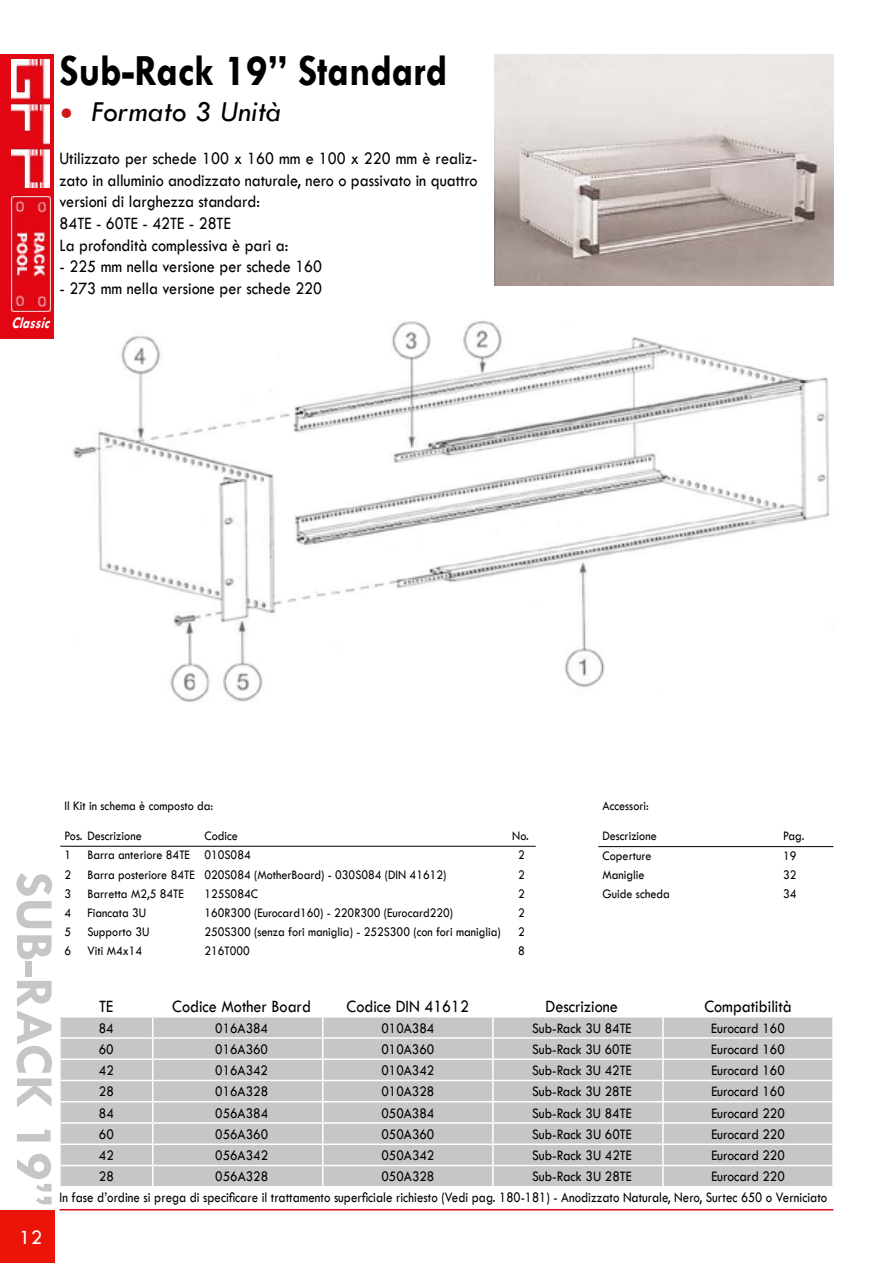
<style>
.page{position:relative;width:893px;height:1263px;background:#fff}
.page>*{position:absolute;margin:0;border:0;box-sizing:border-box;transform-origin:0 0}
.t1{font:700 54px "Tw Cen";color:#c6c6c6}
.t2{font:700 45px "Tw Cen";color:#000;scale:.9 1}
.t3{font:italic 30px "Tw Cen";color:#000}
.t4{font:21px "Tw Cen";color:#fff}
.t5{font:18px/21.6px "Tw Cen";color:#000;scale:.9 1}
.t6{font:italic 700 16.5px "Tw Cen";color:#fff;scale:.8 1}
.t7{font:15px/21.1px "Tw Cen";color:#000;scale:.9 1}
.t8{font:13.5px "Tw Cen";color:#000;scale:.9 1}
.s1{font-family:"Minion Pro";font-style:normal;font-size:36px;color:#cd171a}
</style>
<div class="page">
<div style="left:0;top:1210px;width:54px;height:53px;background:#ec1409"></div>
<hr style="left:60px;top:1209px;width:773px;height:1px;background:#e30613">
<div style="left:0;top:54px;width:53px;height:285px;background:#e30613"></div>
<img style="left:11px;top:60px;width:39px;height:128px">
<img style="left:11px;top:197px;width:40px;height:115px">
<svg style="left:60px;top:1017px;width:773px;height:169px;background:#cacaca"></svg>
<hr style="left:59px;top:1145px;width:2px;height:20px;background:#fff">
<hr style="left:832px;top:1145px;width:2px;height:20px;background:#fff">
<hr style="left:59px;top:1166px;width:2px;height:20px;background:#fff">
<hr style="left:832px;top:1166px;width:2px;height:20px;background:#fff">
<img style="left:495px;top:54px;width:338px;height:232px">
<img style="left:73px;top:320px;width:757px;height:383px">
<hr style="left:60px;top:846px;width:476px;height:1px;background:#000">
<hr style="left:598px;top:846px;width:235px;height:1px;background:#000">
<p class="t6" style="left:11px;top:313px;width:56px">Classic</p>
<h2 class="t2" style="left:60px;top:44px;width:433px">Sub-Rack 19” Standard</h2>
<h3 class="t3" style="left:60px;top:94px;width:223px"><span class="s1">•</span> Formato 3 Unità</h3>
<p class="t5" style="left:60px;top:148px;width:466px">Utilizzato per schede 100 x 160 mm e 100 x 220 mm è realiz&shy;zato in alluminio anodizzato naturale, nero o passivato in quattro versioni di larghezza standard:<br>84TE - 60TE - 42TE - 28TE<br>La profondità complessiva è pari a:</p>
<p class="t5" style="left:60px;top:256px;width:293px">- 225 mm nella versione per schede 160</p>
<p class="t5" style="left:60px;top:277px;width:293px">- 273 mm nella versione per schede 220</p>
<h1 class="t1" style="left:66px;top:872px;width:336px;rotate:90deg">SUB-RACK 19”</h1>
<h3 class="t4" style="left:19px;top:1225px;width:25px">12</h3>
<p class="t8" style="left:64px;top:798px;width:167px">Il Kit in schema è composto da:</p>
<p class="t8" style="left:64px;top:828px;width:87px">Pos. Descrizione</p>
<p class="t8" style="left:204px;top:828px;width:39px">Codice</p>
<p class="t8" style="left:512px;top:828px;width:20px">No.</p>
<p class="t8" style="left:64px;top:847px;width:208px">1 Barra anteriore 84TE 010S084</p>
<p class="t8" style="left:518px;top:847px;width:9px">2</p>
<p class="t8" style="left:64px;top:866px;width:426px">2 Barra posteriore 84TE 020S084 (MotherBoard) - 030S084 (DIN 41612)</p>
<p class="t8" style="left:518px;top:866px;width:9px">2</p>
<p class="t8" style="left:64px;top:885px;width:134px">3 Barretta M2,5 84TE</p>
<p class="t8" style="left:204px;top:885px;width:61px">125S084C</p>
<p class="t8" style="left:518px;top:885px;width:9px">2</p>
<p class="t8" style="left:64px;top:904px;width:92px">4 Fiancata 3U</p>
<p class="t8" style="left:204px;top:904px;width:278px">160R300 (Eurocard160) - 220R300 (Eurocard220)</p>
<p class="t8" style="left:518px;top:904px;width:9px">2</p>
<p class="t8" style="left:64px;top:923px;width:96px">5 Supporto 3U</p>
<p class="t8" style="left:204px;top:923px;width:331px">250S300 (senza fori maniglia) - 252S300 (con fori maniglia)</p>
<p class="t8" style="left:518px;top:923px;width:9px">2</p>
<p class="t8" style="left:64px;top:943px;width:88px">6 Viti M4x14</p>
<p class="t8" style="left:204px;top:943px;width:52px">216T000</p>
<p class="t8" style="left:518px;top:943px;width:9px">8</p>
<p class="t8" style="left:602px;top:798px;width:53px">Accessori:</p>
<p class="t8" style="left:602px;top:828px;width:62px">Descrizione</p>
<p class="t8" style="left:783px;top:828px;width:25px">Pag.</p>
<p class="t8" style="left:602px;top:847px;width:56px">Coperture</p>
<p class="t8" style="left:783px;top:847px;width:16px">19</p>
<p class="t8" style="left:602px;top:866px;width:48px">Maniglie</p>
<p class="t8" style="left:783px;top:866px;width:16px">32</p>
<p class="t8" style="left:602px;top:885px;width:77px">Guide scheda</p>
<p class="t8" style="left:783px;top:885px;width:16px">34</p>
<p class="t5" style="left:99px;top:996px;width:17px">TE</p>
<p class="t5" style="left:172px;top:996px;width:156px">Codice Mother Board</p>
<p class="t5" style="left:347px;top:996px;width:138px">Codice DIN 41612</p>
<p class="t5" style="left:546px;top:996px;width:82px">Descrizione</p>
<p class="t5" style="left:704px;top:996px;width:99px">Compatibilità</p>
<p class="t7" style="left:99px;top:1017px;width:18px">84</p>
<p class="t7" style="left:215px;top:1017px;width:60px">016A384</p>
<p class="t7" style="left:381px;top:1017px;width:60px">010A384</p>
<p class="t7" style="left:532px;top:1017px;width:112px">Sub-Rack 3U 84TE</p>
<p class="t7" style="left:711px;top:1017px;width:83px">Eurocard 160</p>
<p class="t7" style="left:99px;top:1038px;width:18px">60</p>
<p class="t7" style="left:215px;top:1038px;width:60px">016A360</p>
<p class="t7" style="left:381px;top:1038px;width:60px">010A360</p>
<p class="t7" style="left:532px;top:1038px;width:112px">Sub-Rack 3U 60TE</p>
<p class="t7" style="left:711px;top:1038px;width:83px">Eurocard 160</p>
<p class="t7" style="left:99px;top:1060px;width:18px">42</p>
<p class="t7" style="left:215px;top:1060px;width:60px">016A342</p>
<p class="t7" style="left:381px;top:1060px;width:60px">010A342</p>
<p class="t7" style="left:532px;top:1060px;width:112px">Sub-Rack 3U 42TE</p>
<p class="t7" style="left:711px;top:1060px;width:83px">Eurocard 160</p>
<p class="t7" style="left:99px;top:1081px;width:18px">28</p>
<p class="t7" style="left:215px;top:1081px;width:60px">016A328</p>
<p class="t7" style="left:381px;top:1081px;width:60px">010A328</p>
<p class="t7" style="left:532px;top:1081px;width:112px">Sub-Rack 3U 28TE</p>
<p class="t7" style="left:711px;top:1081px;width:83px">Eurocard 160</p>
<p class="t7" style="left:99px;top:1102px;width:18px">84</p>
<p class="t7" style="left:215px;top:1102px;width:60px">056A384</p>
<p class="t7" style="left:381px;top:1102px;width:60px">050A384</p>
<p class="t7" style="left:532px;top:1102px;width:112px">Sub-Rack 3U 84TE</p>
<p class="t7" style="left:711px;top:1102px;width:83px">Eurocard 220</p>
<p class="t7" style="left:99px;top:1123px;width:18px">60</p>
<p class="t7" style="left:215px;top:1123px;width:60px">056A360</p>
<p class="t7" style="left:381px;top:1123px;width:60px">050A360</p>
<p class="t7" style="left:532px;top:1123px;width:112px">Sub-Rack 3U 60TE</p>
<p class="t7" style="left:711px;top:1123px;width:83px">Eurocard 220</p>
<p class="t7" style="left:99px;top:1145px;width:18px">42</p>
<p class="t7" style="left:215px;top:1145px;width:60px">056A342</p>
<p class="t7" style="left:381px;top:1145px;width:60px">050A342</p>
<p class="t7" style="left:532px;top:1145px;width:112px">Sub-Rack 3U 42TE</p>
<p class="t7" style="left:711px;top:1145px;width:83px">Eurocard 220</p>
<p class="t7" style="left:99px;top:1166px;width:18px">28</p>
<p class="t7" style="left:215px;top:1166px;width:60px">056A328</p>
<p class="t7" style="left:381px;top:1166px;width:60px">050A328</p>
<p class="t7" style="left:532px;top:1166px;width:112px">Sub-Rack 3U 28TE</p>
<p class="t7" style="left:60px;top:1166px;width:854px;text-indent:652px">Eurocard 220<br>In fase d’ordine si prega di specificare il trattamento superficiale richiesto (Vedi pag. 180-181) - Anodizzato Naturale, Nero, Surtec 650 o Verniciato</p>
</div>
